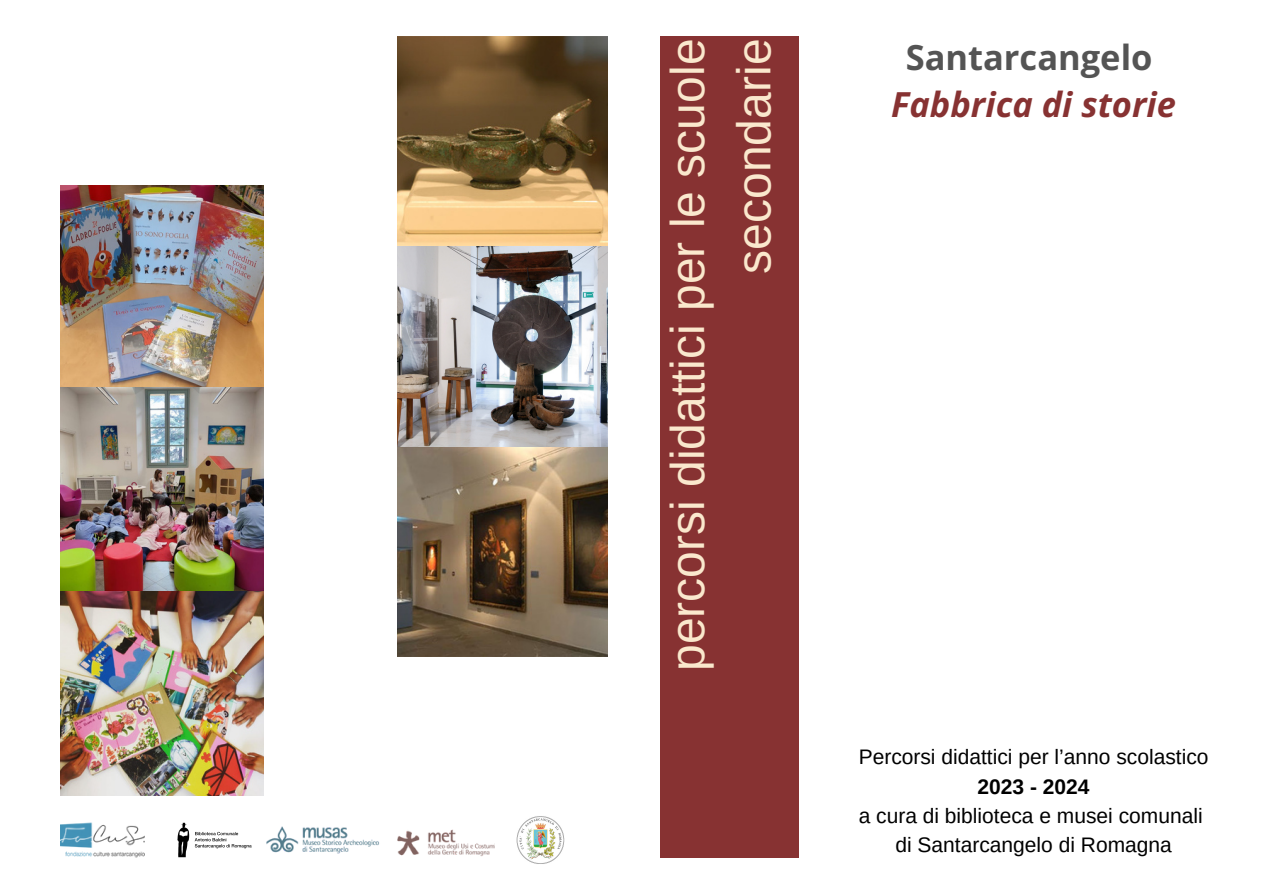
<style>
.page{position:relative;width:1263px;height:894px;background:#fff}
.page>*{position:absolute;margin:0;border:0;box-sizing:border-box;transform-origin:0 0}
.t1{font:48px/66.3px "Arimo";color:#fae8cd;text-align:right}
.t2{font:italic 700 34.5px "Open Sans";color:#873232}
.t3{font:700 34.5px "Open Sans";color:#545454}
.t4{font:21px/29.2px "Arimo";color:#000;text-align:center}
.s1{font-weight:700}
</style>
<div class="page">
<img style="left:60px;top:186px;width:204px;height:201px">
<img style="left:60px;top:387px;width:204px;height:407px">
<img style="left:60px;top:822px;width:85px;height:36px">
<img style="left:177px;top:822px;width:75px;height:36px">
<img style="left:266px;top:826px;width:113px;height:28px">
<img style="left:397px;top:829px;width:97px;height:27px">
<img style="left:517px;top:816px;width:47px;height:47px">
<img style="left:398px;top:245px;width:209px;height:411px">
<img style="left:398px;top:36px;width:209px;height:209px">
<div style="left:661px;top:36px;width:138px;height:821px;background:#873232"></div>
<p class="t1" style="left:654px;top:671px;width:633px;rotate:-90deg">percorsi didattici per le scuole secondarie</p>
<p class="t3" style="left:906px;top:33px;width:248px">Santarcangelo</p>
<p class="t2" style="left:891px;top:80px;width:286px">Fabbrica di storie</p>
<p class="t4" style="left:859px;top:742px;width:351px">Percorsi didattici per l’anno scolastico<br><span class="s1">2023 - 2024</span></p>
<p class="t4" style="left:859px;top:800px;width:345px">a cura di biblioteca e musei comunali</p>
<p class="t4" style="left:895px;top:830px;width:278px">di Santarcangelo di Romagna</p>
</div>
